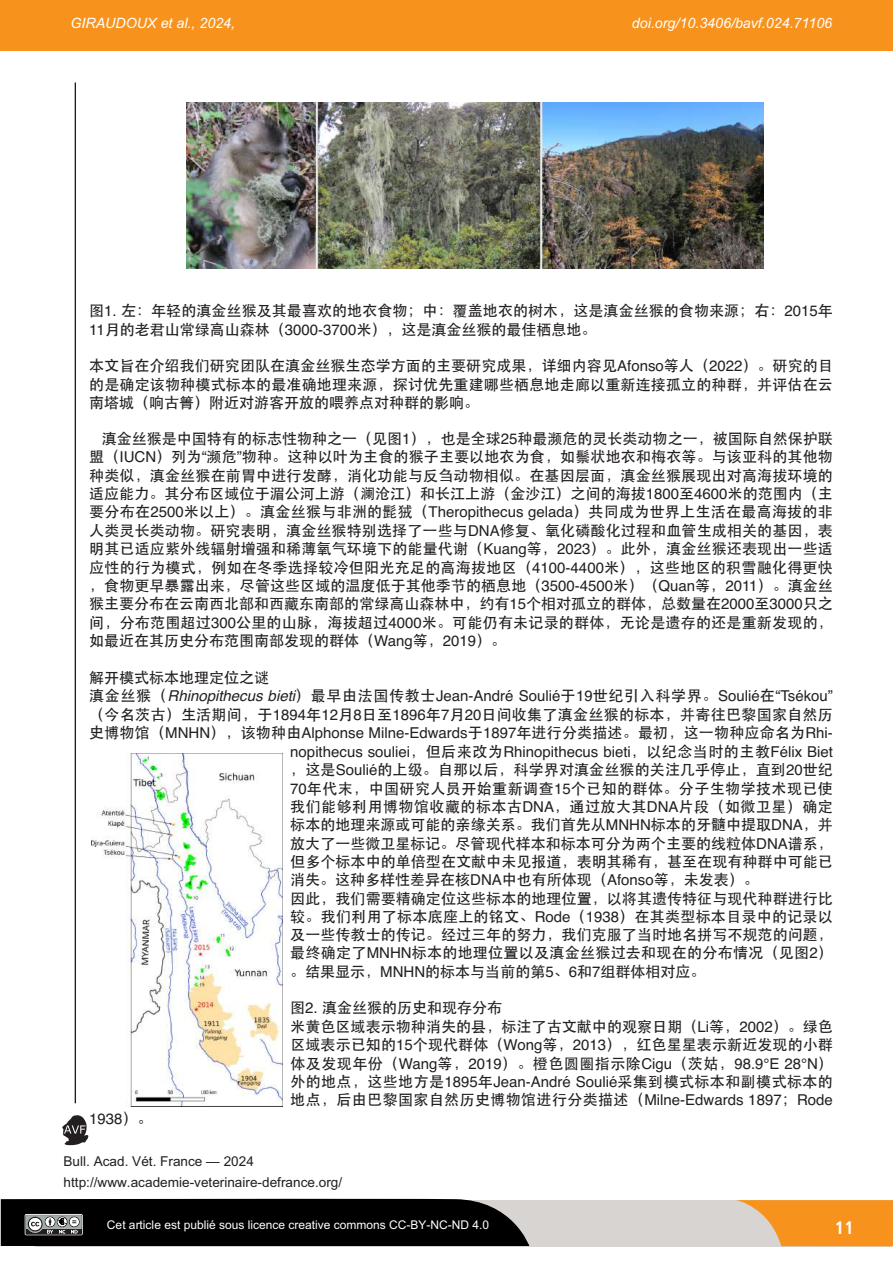
<style>
.page{position:relative;width:893px;height:1263px;background:#fff}
.page>*{position:absolute;margin:0;border:0;box-sizing:border-box;transform-origin:0 0}
.t1{font:700 condensed 18px "Frutiger";color:#fff}
.t2{font:15px/18.5px "ST Heiti";letter-spacing:.005em;color:#231f20}
.t3{font:15px/18.5px "Helvetica";color:#231f20;text-align:right}
.t4{font:italic 14.25px "Arial";color:#fff}
.t5{font:13.65px/21px "Arial";color:#231f20}
.t6{font:12px "Arial";color:#fff}
.s1{font-family:"Helvetica"}
.s2{font-family:"ST Heiti"}
.s3{font-style:italic}
</style>
<div class="page">
<div style="left:35px;top:1199px;width:856px;height:47px;background:#d7d4d2"></div>
<svg style="left:736px;top:1200px;width:157px;height:46px"></svg>
<svg style="left:62px;top:1115px;width:26px;height:30px"></svg>
<div style="left:0;top:0;width:893px;height:51px;background:#f7931d"></div>
<hr style="left:75px;top:82px;width:1px;height:1021px;background:#231f20">
<svg style="left:1px;top:1198px;width:528px;height:48px;background:#131313"></svg>
<img style="left:187px;top:103px;width:577px;height:166px">
<img style="left:92px;top:753px;width:190px;height:353px">
<p class="t4" style="left:70px;top:15px;width:166px">GIRAUDOUX et al., 2024,</p>
<p class="t4" style="left:632px;top:15px;width:202px">doi.org/10.3406/bavf.024.71106</p>
<p class="t2" style="left:89px;top:302px;width:745px">图<span class="s1">1.</span> 左：年轻的滇金丝猴及其最喜欢的地衣食物；中：覆盖地衣的树木，这是滇金丝猴的食物来源；右：<span class="s1">2015</span>年<br><span class="s1">11</span>月的老君山常绿高山森林（<span class="s1">3000-3700</span>米），这是滇金丝猴的最佳栖息地。</p>
<p class="t2" style="left:89px;top:357px;width:745px;text-align:justify">本文旨在介绍我们研究团队在滇金丝猴生态学方面的主要研究成果，详细内容见<span class="s1">Afonso</span>等人（<span class="s1">2022</span>）。研究的目的是确定该物种模式标本的最准确地理来源，探讨优先重建哪些栖息地走廊以重新连接孤立的种群，并评估在云南塔城（响古箐）附近对游客开放的喂养点对种群的影响。</p>
<p class="t2" style="left:89px;top:429px;width:745px;text-align:justify;text-indent:13px">滇金丝猴是中国特有的标志性物种之一（见图<span class="s1">1</span>），也是全球<span class="s1">25</span>种最濒危的灵长类动物之一，被国际自然保护联盟（<span class="s1">IUCN</span>）列为<span class="s1">“</span>濒危<span class="s1">”</span>物种。这种以叶为主食的猴子主要以地衣为食，如鬃状地衣和梅衣等。与该亚科的其他物种类似，滇金丝猴在前胃中进行发酵，消化功能与反刍动物相似。在基因层面，滇金丝猴展现出对高海拔环境的适应能力。其分布区域位于湄公河上游（澜沧江）和长江上游（金沙江）之间的海拔<span class="s1">1800</span>至<span class="s1">4600</span>米的范围内（主要分布在<span class="s1">2500</span>米以上）。滇金丝猴与非洲的髭狨（<span class="s1">Theropithecus gelada</span>）共同成为世界上生活在最高海拔的非人类灵长类动物。研究表明，滇金丝猴特别选择了一些与<span class="s1">DNA</span>修复、氧化磷酸化过程和血管生成相关的基因，表明其已适应紫外线辐射增强和稀薄氧气环境下的能量代谢（<span class="s1">Kuang</span>等，<span class="s1">2023</span>）。此外，滇金丝猴还表现出一些适应性的行为模式，例如在冬季选择较冷但阳光充足的高海拔地区（<span class="s1">4100-4400</span>米），这些地区的积雪融化得更快，食物更早暴露出来，尽管这些区域的温度低于其他季节的栖息地（<span class="s1">3500-4500</span>米）（<span class="s1">Quan</span>等，<span class="s1">2011</span>）。滇金丝猴主要分布在云南西北部和西藏东南部的常绿高山森林中，约有<span class="s1">15</span>个相对孤立的群体，总数量在<span class="s1">2000</span>至<span class="s1">3000</span>只之间，分布范围超过<span class="s1">300</span>公里的山脉，海拔超过<span class="s1">4000</span>米。可能仍有未记录的群体，无论是遗存的还是重新发现的，如最近在其历史分布范围南部发现的群体（<span class="s1">Wang</span>等，<span class="s1">2019</span>）。</p>
<p class="t2" style="left:89px;top:668px;width:182px">解开模式标本地理定位之谜</p>
<p class="t3" style="left:89px;top:687px;width:745px"><span class="s2">滇金丝猴（</span><span class="s3">Rhinopithecus bieti</span><span class="s2">）最早由法国传教士</span>Jean-André Soulié<span class="s2">于</span>19<span class="s2">世纪引入科学界。</span>Soulié<span class="s2">在</span>“Tsékou”</p>
<p class="t2" style="left:89px;top:705px;width:745px">（今名茨古）生活期间，于<span class="s1">1894</span>年<span class="s1">12</span>月<span class="s1">8</span>日至<span class="s1">1896</span>年<span class="s1">7</span>月<span class="s1">20</span>日间收集了滇金丝猴的标本，并寄往巴黎国家自然历</p>
<p class="t3" style="left:89px;top:724px;width:745px"><span class="s2">史博物馆（</span>MNHN<span class="s2">），该物种由</span>Alphonse Milne-Edwards<span class="s2">于</span>1897<span class="s2">年进行分类描述。最初，这一物种应命名为</span>Rhi&shy;nopithecus souliei<span class="s2">，但后来改为</span>Rhinopithecus bieti<span class="s2">，以纪念当时的主教</span>Félix Biet</p>
<p class="t2" style="left:290px;top:760px;width:544px">，这是<span class="s1">Soulié</span>的上级。自那以后，科学界对滇金丝猴的关注几乎停止，直到<span class="s1">20</span>世纪<span class="s1">70</span>年代末，中国研究人员开始重新调查<span class="s1">15</span>个已知的群体。分子生物学技术现已使我们能够利用博物馆收藏的标本古<span class="s1">DNA</span>，通过放大其<span class="s1">DNA</span>片段（如微卫星）确定标本的地理来源或可能的亲缘关系。我们首先从<span class="s1">MNHN</span>标本的牙髓中提取<span class="s1">DNA</span>，并放大了一些微卫星标记。尽管现代样本和标本可分为两个主要的线粒体<span class="s1">DNA</span>谱系，但多个标本中的单倍型在文献中未见报道，表明其稀有，甚至在现有种群中可能已消失。这种多样性差异在核<span class="s1">DNA</span>中也有所体现（<span class="s1">Afonso</span>等，未发表）。<br>因此，我们需要精确定位这些标本的地理位置，以将其遗传特征与现代种群进行比较。我们利用了标本底座上的铭文、<span class="s1">Rode</span>（<span class="s1">1938</span>）在其类型标本目录中的记录以及一些传教士的传记。经过三年的努力，我们克服了当时地名拼写不规范的问题，最终确定了<span class="s1">MNHN</span>标本的地理位置以及滇金丝猴过去和现在的分布情况（见图<span class="s1">2</span>）。结果显示，<span class="s1">MNHN</span>的标本与当前的第<span class="s1">5</span>、<span class="s1">6</span>和<span class="s1">7</span>组群体相对应。</p>
<p class="t2" style="left:290px;top:998px;width:544px">图<span class="s1">2.</span> 滇金丝猴的历史和现存分布<br>米黄色区域表示物种消失的县，标注了古文献中的观察日期（<span class="s1">Li</span>等，<span class="s1">2002</span>）。绿色区域表示已知的<span class="s1">15</span>个现代群体（<span class="s1">Wong</span>等，<span class="s1">2013</span>），红色星星表示新近发现的小群体及发现年份（<span class="s1">Wang</span>等，<span class="s1">2019</span>）。橙色圆圈指示除<span class="s1">Cigu</span>（茨姑，<span class="s1">98.9°E 28°N</span>）外的地点，这些地方是<span class="s1">1895</span>年<span class="s1">Jean-André Soulié</span>采集到模式标本和副模式标本的地点，后由巴黎国家自然历史博物馆进行分类描述（<span class="s1">Milne-Edwards 1897</span>；<span class="s1">Rode</span></p>
<p class="t3" style="left:89px;top:1109px;width:65px">1938<span class="s2">）。</span></p>
<p class="t5" style="left:64px;top:1150px;width:280px">Bull. Acad. Vét. France — 2024 http://www.academie-veterinaire-defrance.org/</p>
<p class="t6" style="left:107px;top:1217px;width:384px">Cet article est publié sous licence creative commons CC-BY-NC-ND 4.0</p>
<p class="t1" style="left:835px;top:1220px;width:20px">11</p>
</div>
